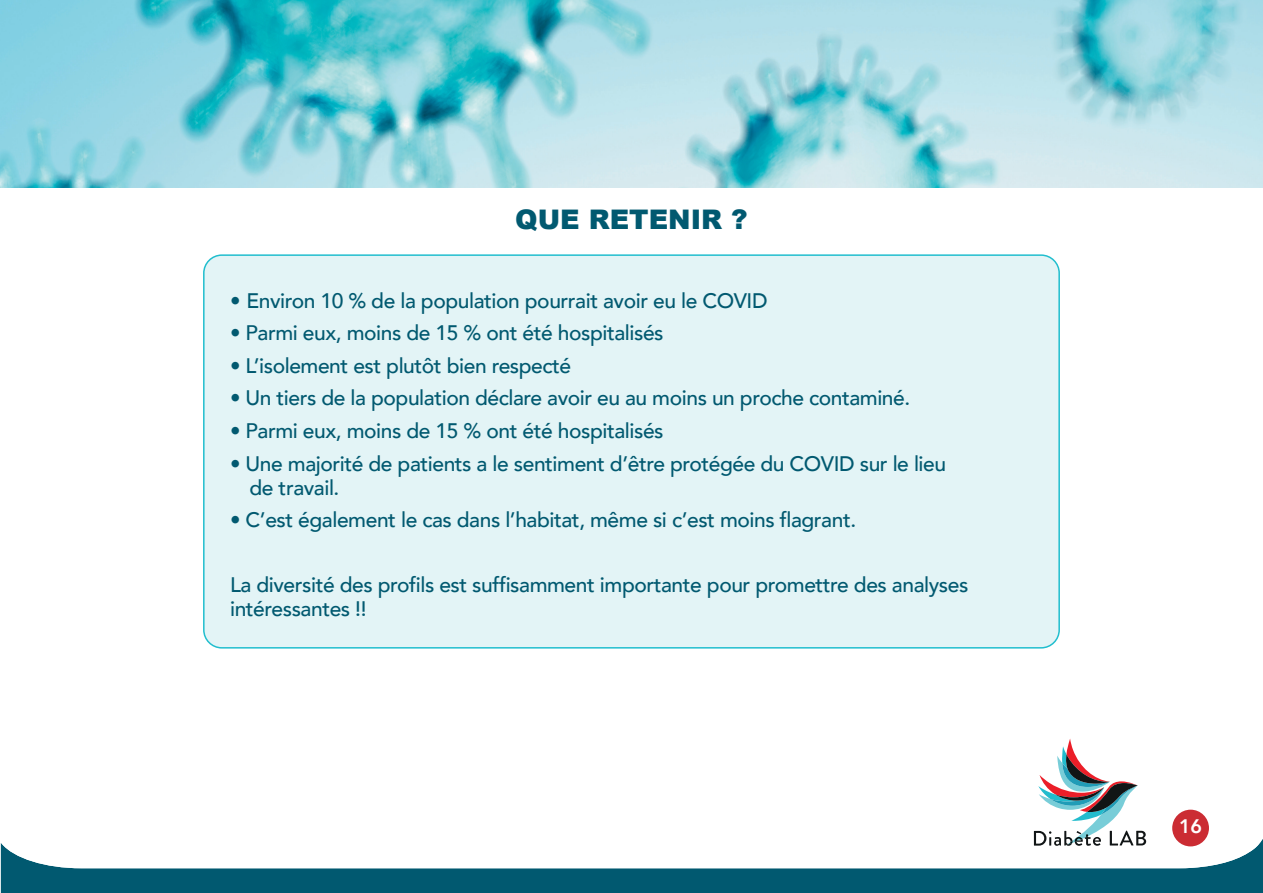
<style>
.page{position:relative;width:1263px;height:893px;background:#fff}
.page>*{position:absolute;margin:0;border:0;box-sizing:border-box;transform-origin:0 0}
.t1{font:900 27px "Arial";color:#015970}
.t2{font:500 21px/24px "Avenir";letter-spacing:-.02em;color:#015970}
.t3{font:800 19.5px "Avenir";color:#fff}
</style>
<div class="page">
<svg style="left:0;top:839px;width:1263px;height:54px"></svg>
<svg style="left:1034px;top:739px;width:112px;height:107px"></svg>
<div style="left:1172px;top:810px;width:37px;height:36px;background:#cb2c33;border-radius:50%"></div>
<img style="left:0;top:0;width:1263px;height:187px">
<div style="left:204px;top:255px;width:855px;height:393px;background:#e3f4f6;border-radius:18px"></div>
<div style="left:203px;top:254px;width:857px;height:395px;border:2px solid #21bece;border-radius:18px"></div>
<p class="t1" style="left:515px;top:199px;width:234px">QUE RETENIR ?</p>
<p class="t2" style="left:230px;top:287px;width:539px">• Environ 10 % de la population pourrait avoir eu le COVID</p>
<p class="t2" style="left:230px;top:320px;width:435px">• Parmi eux, moins de 15 % ont été hospitalisés</p>
<p class="t2" style="left:230px;top:353px;width:343px">• L’isolement est plutôt bien respecté</p>
<p class="t2" style="left:230px;top:385px;width:682px">• Un tiers de la population déclare avoir eu au moins un proche contaminé.</p>
<p class="t2" style="left:230px;top:418px;width:435px">• Parmi eux, moins de 15 % ont été hospitalisés</p>
<p class="t2" style="left:250px;top:450px;width:698px;text-indent:-19px">• Une majorité de patients a le sentiment d’être protégée du COVID sur le lieu de travail.</p>
<p class="t2" style="left:230px;top:507px;width:628px">• C’est également le cas dans l’habitat, même si c’est moins flagrant.</p>
<p class="t2" style="left:230px;top:572px;width:740px">La diversité des profils est suffisamment importante pour promettre des analyses intéressantes !!</p>
<p class="t3" style="left:1179px;top:811px;width:25px">16</p>
</div>
